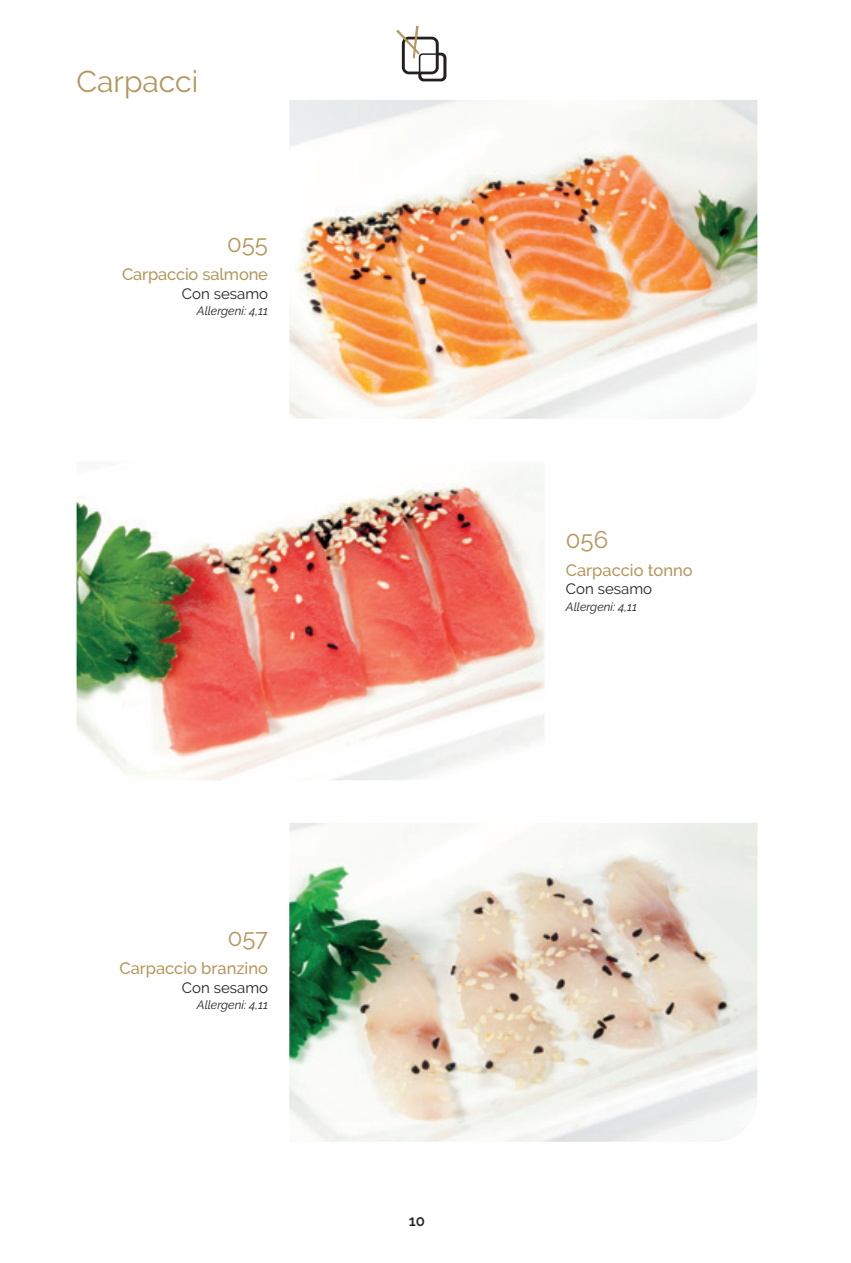
<style>
.page{position:relative;width:851px;height:1263px;background:#fff}
.page>*{position:absolute;margin:0;border:0;box-sizing:border-box;transform-origin:0 0}
.t1{font:30px "Raleway";color:#b3975c}
.t2{font:24px "Raleway";color:#b3975c}
.t3{font:500 16.5px "Raleway";color:#b3975c}
.t4{font:15px "Raleway";color:#231f20}
.t5{font:600 15px "Raleway";color:#231f20}
.t6{font:italic 12px "Raleway";color:#231f20}
</style>
<div class="page">
<img style="left:77px;top:462px;width:467px;height:318px">
<img style="left:289px;top:823px;width:468px;height:319px">
<img style="left:289px;top:100px;width:468px;height:319px">
<svg style="left:396px;top:26px;width:51px;height:57px"></svg>
<p class="t1" style="left:77px;top:64px;width:123px">Carpacci</p>
<p class="t2" style="left:227px;top:230px;width:42px">055</p>
<p class="t3" style="left:122px;top:265px;width:147px">Carpaccio salmone</p>
<p class="t4" style="left:182px;top:285px;width:88px">Con sesamo</p>
<p class="t6" style="left:197px;top:304px;width:73px">Allergeni: 4,11</p>
<p class="t2" style="left:228px;top:924px;width:42px">057</p>
<p class="t3" style="left:119px;top:959px;width:150px">Carpaccio branzino</p>
<p class="t4" style="left:182px;top:979px;width:88px">Con sesamo</p>
<p class="t6" style="left:197px;top:998px;width:73px">Allergeni: 4,11</p>
<p class="t2" style="left:566px;top:526px;width:44px">056</p>
<p class="t3" style="left:566px;top:560px;width:128px">Carpaccio tonno</p>
<p class="t4" style="left:566px;top:580px;width:88px">Con sesamo</p>
<p class="t6" style="left:566px;top:599px;width:73px">Allergeni: 4,11</p>
<p class="t5" style="left:409px;top:1212px;width:18px">10</p>
</div>
